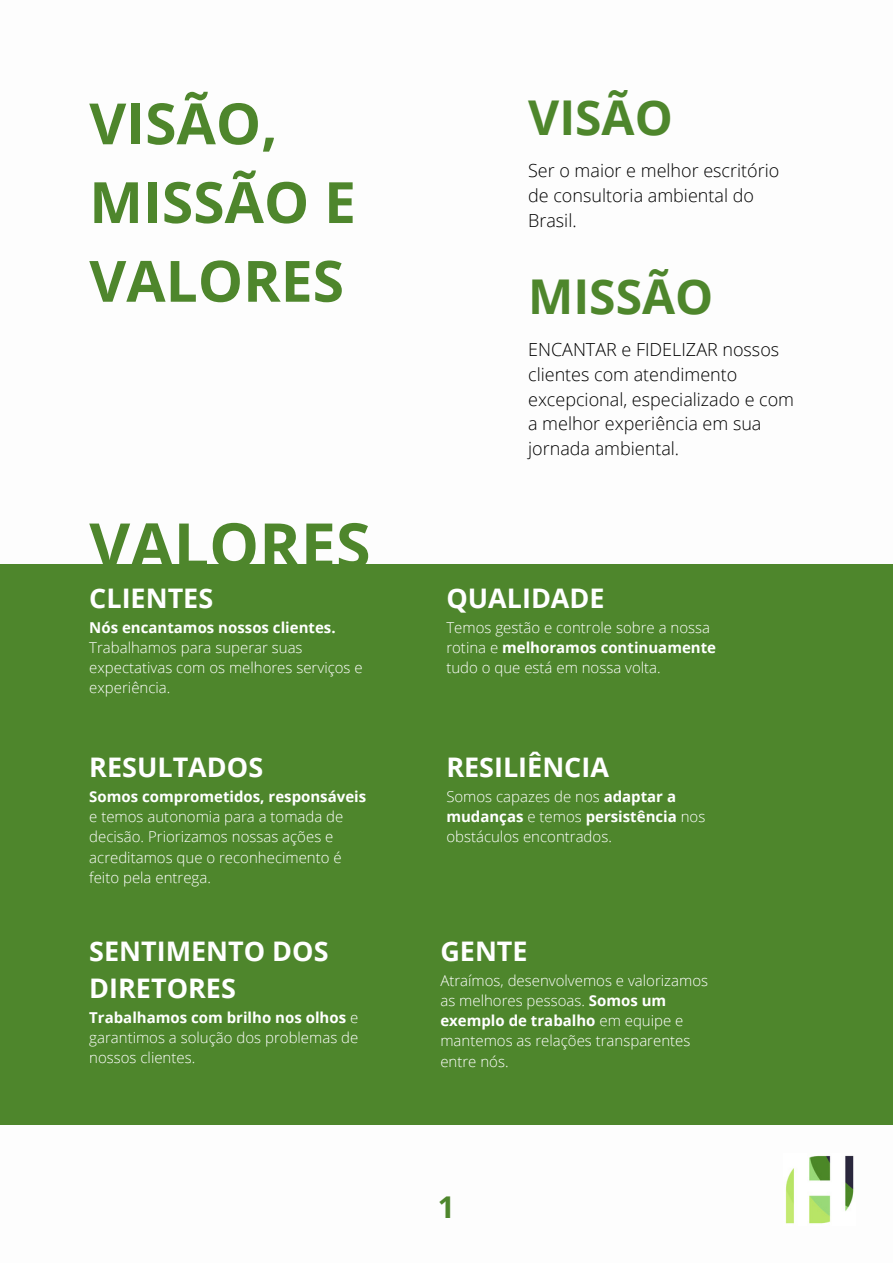
<style>
.page{position:relative;width:893px;height:1264px;background:#fff}
.page>*{position:absolute;margin:0;border:0;box-sizing:border-box;transform-origin:0 0}
.t1{font:700 63px "Open Sans";color:#4e862c}
.t2{font:700 57px/78.8px "Open Sans";color:#4e862c}
.t3{font:700 48px "Open Sans";color:#4e862c}
.t4{font:700 30px "Open Sans";color:#4e862c}
.t5{font:700 27px/37px "Open Sans";color:#fff}
.t6{font:300 18px/24.8px "Open Sans";color:#000}
.t7{font:300 15px/20.2px "Open Sans";color:#fff}
.s1{font-weight:700}
</style>
<div class="page">
<div style="left:0;top:564px;width:892px;height:560px;background:#4e862c"></div>
<img style="left:785px;top:1155px;width:69px;height:69px">
<p class="t2" style="left:89px;top:83px;width:268px">VISÃO,<br>MISSÃO E<br>VALORES</p>
<p class="t3" style="left:528px;top:84px;width:146px">VISÃO</p>
<p class="t6" style="left:528px;top:158px;width:253px">Ser o maior e melhor escritório de consultoria ambiental do<br>Brasil.</p>
<p class="t3" style="left:528px;top:263px;width:187px">MISSÃO</p>
<p class="t6" style="left:528px;top:337px;width:267px">ENCANTAR e FIDELIZAR nossos clientes com atendimento excepcional, especializado e com a melhor experiência em sua jornada ambiental.</p>
<p class="t1" style="left:89px;top:501px;width:283px">VALORES</p>
<p class="t5" style="left:89px;top:579px;width:125px">CLIENTES</p>
<p class="t7" style="left:89px;top:616px;width:275px"><span class="s1">Nós encantamos nossos clientes.<br></span>Trabalhamos para superar suas expectativas com os melhores serviços e experiência.</p>
<p class="t5" style="left:89px;top:748px;width:175px">RESULTADOS</p>
<p class="t7" style="left:89px;top:786px;width:278px"><span class="s1">Somos comprometidos, responsáveis </span>e temos autonomia para a tomada de decisão. Priorizamos nossas ações e acreditamos que o reconhecimento é feito pela entrega.</p>
<p class="t5" style="left:89px;top:931px;width:241px">SENTIMENTO DOS<br>DIRETORES</p>
<p class="t7" style="left:89px;top:1006px;width:270px;text-align:justify"><span class="s1">Trabalhamos com brilho nos olhos</span> e garantimos a solução dos problemas de nossos clientes.</p>
<p class="t5" style="left:446px;top:579px;width:160px">QUALIDADE</p>
<p class="t7" style="left:446px;top:616px;width:271px">Temos gestão e controle sobre a nossa rotina e <span class="s1">melhoramos continuamente </span>tudo o que está em nossa volta.</p>
<p class="t5" style="left:446px;top:748px;width:164px">RESILIÊNCIA</p>
<p class="t7" style="left:446px;top:786px;width:260px">Somos capazes de nos <span class="s1">adaptar a mudanças</span> e temos <span class="s1">persistência</span> nos obstáculos encontrados.</p>
<p class="t5" style="left:440px;top:931px;width:89px">GENTE</p>
<p class="t7" style="left:440px;top:969px;width:269px">Atraímos, desenvolvemos e valorizamos as melhores pessoas. <span class="s1">Somos um exemplo de trabalho</span> em equipe e mantemos as relações transparentes entre nós.</p>
<p class="t4" style="left:438px;top:1185px;width:19px">1</p>
</div>
